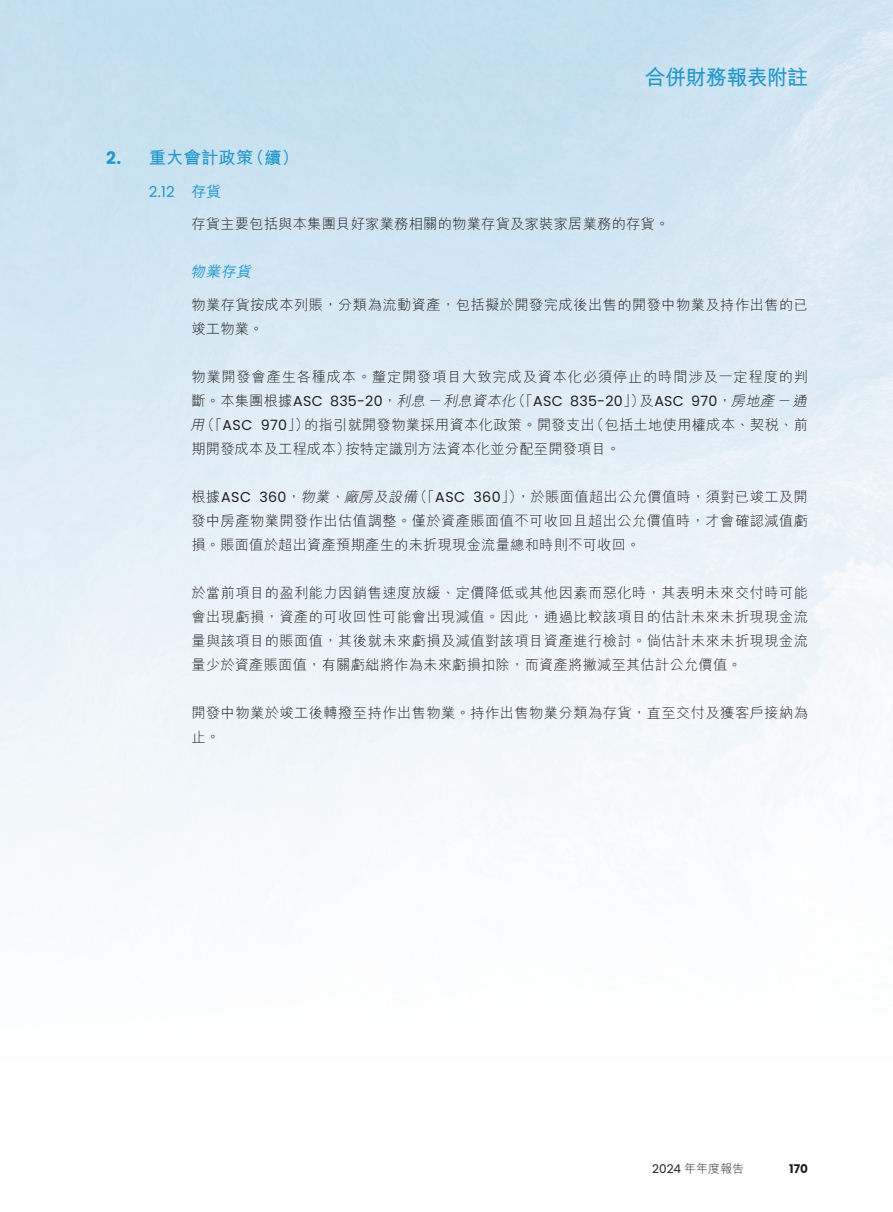
<style>
.page{position:relative;width:893px;height:1212px;background:#fff}
.page>*{position:absolute;margin:0;border:0;box-sizing:border-box;transform-origin:0 0}
.t1{font:700 21px "M Hei HK";letter-spacing:-.03em;color:#2498cb}
.t2{font:700 17.25px "M Hei HK";letter-spacing:.01em;color:#2498cb}
.t3{font:700 17.25px "Poppins";color:#2498cb}
.t4{font:15px "Poppins";color:#2498cb}
.t5{font:italic 500 15px "M Hei HK";color:#2498cb}
.t6{font:500 15px "M Hei HK";color:#2498cb}
.t7{font:300 14.25px/24px "M Hei HK";letter-spacing:.025em;color:#231f20}
.t8{font:300 14.25px/24px "M Hei HK";letter-spacing:.055em;color:#231f20;text-align:right}
.t9{font:14.25px "Poppins";letter-spacing:.025em;color:#231f20}
.t10{font:italic 300 14.25px "M Hei HK";color:#231f20}
.t11{font:300 12px "M Hei HK";color:#231f20}
.t12{font:700 12px "Poppins";color:#231f20}
.s1{font-family:"Poppins";font-weight:400}
.s2{font-style:italic}
.s3{font-family:"M Hei HK";font-weight:300}
.s4{font-family:"Poppins";font-weight:400;font-style:normal}
.s5{font-style:normal}
.s6{font-family:"M Hei HK";font-weight:300;font-style:italic}
</style>
<div class="page">
<div style="left:0;top:0;width:893px;height:1212px;background:linear-gradient(to bottom,#c7e0ef,#fff)"></div>
<p class="t3" style="left:106px;top:148px;width:16px">2.</p>
<p class="t2" style="left:149px;top:145px;width:106px">重大會計政策</p>
<p class="t2" style="left:247px;top:145px;width:54px">（續(</p>
<p class="t4" style="left:149px;top:183px;width:27px">2.12</p>
<p class="t6" style="left:191px;top:180px;width:32px">存貨</p>
<h1 class="t1" style="left:645px;top:62px;width:165px">合併財務報表附註</h1>
<p class="t7" style="left:191px;top:212px;width:480px">存貨主要包括與本集團貝好家業務相關的物業存貨及家裝家居業務的存貨。</p>
<p class="t5" style="left:190px;top:261px;width:66px">物業存貨</p>
<p class="t7" style="left:191px;top:292px;width:618px">物業存貨按成本列賬，分類為流動資產，包括擬於開發完成後出售的開發中物業及持作出售的已竣工物業。</p>
<p class="t8" style="left:191px;top:364px;width:620px">物業開發會產生各種成本。釐定開發項目大致完成及資本化必須停止的時間涉及一定程度的判<br><span class="s1">970</span>，<span class="s2">房地產－通</span></p>
<p class="t9" style="left:511px;top:392px;width:53px"><span class="s3">（「</span>ASC</p>
<p class="t9" style="left:570px;top:392px;width:76px">835-20<span class="s3">」）</span></p>
<p class="t10" style="left:330px;top:393px;width:190px"><span class="s4">835-20</span><span class="s5">，</span>利息－利息資本化</p>
<p class="t7" style="left:191px;top:388px;width:133px">斷。本集團根據<span class="s1">ASC</span></p>
<p class="t9" style="left:639px;top:392px;width:46px"><span class="s3">及</span>ASC</p>
<p class="t9" style="left:201px;top:416px;width:53px"><span class="s3">（「</span>ASC</p>
<p class="t10" style="left:190px;top:417px;width:19px">用</p>
<p class="t9" style="left:261px;top:416px;width:50px">970<span class="s3">」）</span></p>
<p class="t7" style="left:590px;top:412px;width:220px">（包括土地使用權成本、契稅、前</p>
<p class="t7" style="left:304px;top:412px;width:292px">的指引就開發物業採用資本化政策。開發支出</p>
<p class="t7" style="left:191px;top:436px;width:161px">期開發成本及工程成本）</p>
<p class="t7" style="left:345px;top:436px;width:277px">按特定識別方法資本化並分配至開發項目。</p>
<p class="t9" style="left:413px;top:488px;width:54px"><span class="s3">（「</span>ASC</p>
<p class="t9" style="left:474px;top:488px;width:51px">360<span class="s3">」）</span></p>
<p class="t7" style="left:516px;top:484px;width:293px">，於賬面值超出公允價值時，須對已竣工及開</p>
<p class="t10" style="left:344px;top:489px;width:77px">廠房及設備</p>
<p class="t9" style="left:191px;top:488px;width:61px"><span class="s3">根據</span>ASC</p>
<p class="t7" style="left:191px;top:508px;width:618px">發中房產物業開發作出估值調整。僅於資產賬面值不可收回且超出公允價值時，才會確認減值虧損。賬面值於超出資產預期產生的未折現現金流量總和時則不可收回。</p>
<p class="t7" style="left:191px;top:580px;width:618px;text-align:justify">於當前項目的盈利能力因銷售速度放緩、定價降低或其他因素而惡化時，其表明未來交付時可能會出現虧損，資產的可收回性可能會出現減值。因此，通過比較該項目的估計未來未折現現金流量與該項目的賬面值，其後就未來虧損及減值對該項目資產進行檢討。倘估計未來未折現現金流量少於資產賬面值，有關虧絀將作為未來虧損扣除，而資產將撇減至其估計公允價值。</p>
<p class="t7" style="left:191px;top:700px;width:618px">開發中物業於竣工後轉撥至持作出售物業。持作出售物業分類為存貨，直至交付及獲客戶接納為止。</p>
<p class="t9" style="left:259px;top:488px;width:74px">360<span class="s3">，</span><span class="s6">物業</span></p>
<p class="t10" style="left:330px;top:489px;width:19px">、</p>
<p class="t11" style="left:652px;top:1163px;width:93px"><span class="s1">2024</span> 年年度報告</p>
<p class="t12" style="left:789px;top:1161px;width:20px">170</p>
</div>
